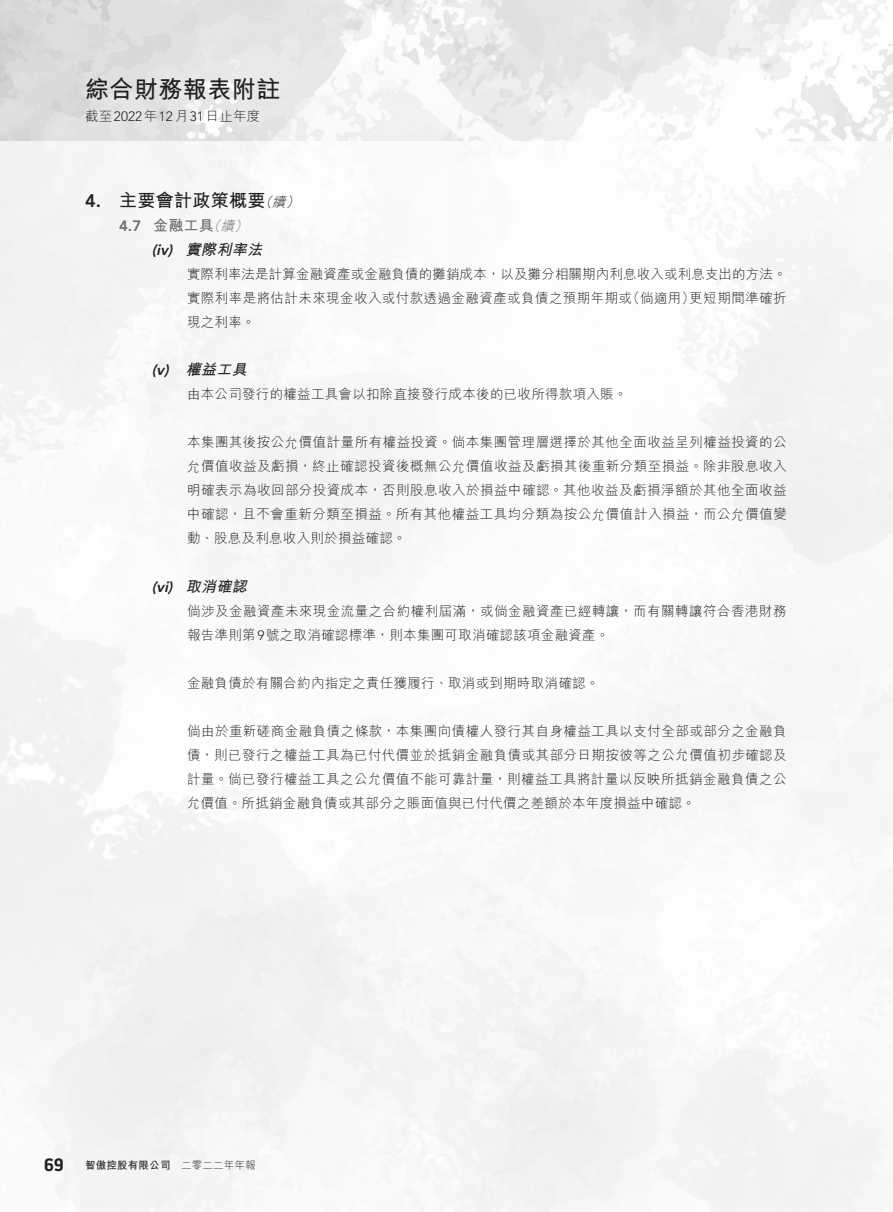
<style>
.page{position:relative;width:893px;height:1212px;background:#fff}
.page>*{position:absolute;margin:0;border:0;box-sizing:border-box;transform-origin:0 0}
.t1{font:700 24px "M Hei HK";letter-spacing:.02em;color:#231f20}
._01_H1{font:700 18px "M Hei HK";letter-spacing:.02em;color:#231f20}
.t2{font:700 18px "Battersea";color:#231f20}
._01_H1-2{font:800 18px "Avenir LT Std";color:#231f20}
._03_H3{font:italic 700 15px "M Hei HK";color:#231f20}
._03_H3-2{font:italic 800 15px "Avenir LT Std";color:#231f20}
._02_H2{font:700 15px "M Hei HK";color:#6c6d70}
._02_H2-2{font:800 15px "Avenir LT Std";color:#6c6d70}
._00_txt{font:300 13.5px/24px "M Hei HK";letter-spacing:.02em;color:#231f20}
._01_H1-3{font:italic 300 13.5px "M Hei HK";color:#231f20}
._02_H2-3{font:italic 300 13.5px "M Hei HK";color:#6c6d70}
.t3{font:700 10.5px "M Hei HK";letter-spacing:.02em;color:#231f20}
.t4{font:300 10.5px "M Hei HK";letter-spacing:.02em;color:#231f20}
.s1{font-family:"Avenir LT Std"}
</style>
<div class="page">
<img style="left:0;top:0;width:893px;height:140px">
<h1 class="t1" style="left:85px;top:72px;width:197px">綜合財務報表附註</h1>
<p class="_00_txt" style="left:85px;top:104px;width:177px">截至<span class="s1">2022</span>年<span class="s1">12</span>月<span class="s1">31</span>日止年度</p>
<p class="_01_H1-2" style="left:85px;top:190px;width:17px">4.</p>
<p class="_01_H1" style="left:119px;top:188px;width:148px">主要會計政策概要</p>
<p class="_01_H1-3" style="left:272px;top:196px;width:18px">續</p>
<p class="_01_H1-3" style="left:259px;top:196px;width:18px">（</p>
<p class="_01_H1-3" style="left:286px;top:196px;width:18px">(</p>
<p class="_02_H2-2" style="left:119px;top:217px;width:24px">4.7</p>
<p class="_02_H2" style="left:153px;top:215px;width:62px">金融工具</p>
<p class="_02_H2-3" style="left:221px;top:220px;width:18px">續</p>
<p class="_02_H2-3" style="left:207px;top:220px;width:18px">（</p>
<p class="_02_H2-3" style="left:234px;top:220px;width:18px">(</p>
<p class="_03_H3-2" style="left:152px;top:241px;width:21px">i v(</p>
<p class="_03_H3-2" style="left:168px;top:241px;width:10px">)</p>
<p class="_03_H3-2" style="left:152px;top:361px;width:22px">)v(</p>
<p class="_03_H3-2" style="left:152px;top:577px;width:10px">(</p>
<p class="_03_H3-2" style="left:168px;top:577px;width:10px">)</p>
<p class="_03_H3-2" style="left:156px;top:577px;width:17px">vi</p>
<p class="_03_H3" style="left:186px;top:239px;width:82px">實際利率法</p>
<p class="_00_txt" style="left:187px;top:262px;width:601px;text-align:right">實際利率法是計算金融資產或金融負債的攤銷成本，以及攤分相關期內利息收入或利息支出的方法。更短期間準確折</p>
<p class="_00_txt" style="left:187px;top:286px;width:446px">實際利率是將估計未來現金收入或付款透過金融資產或負債之預期年期或現之利率。</p>
<p class="_03_H3" style="left:186px;top:359px;width:66px">權益工具</p>
<p class="_00_txt" style="left:626px;top:286px;width:70px">（倘適用）</p>
<p class="_00_txt" style="left:187px;top:382px;width:442px">由本公司發行的權益工具會以扣除直接發行成本後的已收所得款項入賬。</p>
<p class="_00_txt" style="left:187px;top:430px;width:601px;text-align:justify">本集團其後按公允價值計量所有權益投資。倘本集團管理層選擇於其他全面收益呈列權益投資的公允價值收益及虧損，終止確認投資後概無公允價值收益及虧損其後重新分類至損益。除非股息收入明確表示為收回部分投資成本，否則股息收入於損益中確認。其他收益及虧損淨額於其他全面收益中確認，且不會重新分類至損益。所有其他權益工具均分類為按公允價值計入損益，而公允價值變動、股息及利息收入則於損益確認。</p>
<p class="_03_H3" style="left:186px;top:575px;width:66px">取消確認</p>
<p class="_00_txt" style="left:187px;top:598px;width:601px">倘涉及金融資產未來現金流量之合約權利屆滿，或倘金融資產已經轉讓，而有關轉讓符合香港財務報告準則第<span class="s1">9</span>號之取消確認標準，則本集團可取消確認該項金融資產。</p>
<p class="_00_txt" style="left:187px;top:670px;width:414px">金融負債於有關合約內指定之責任獲履行、取消或到期時取消確認。</p>
<p class="_00_txt" style="left:187px;top:718px;width:601px;text-align:justify">倘由於重新磋商金融負債之條款，本集團向債權人發行其自身權益工具以支付全部或部分之金融負債，則已發行之權益工具為已付代價並於抵銷金融負債或其部分日期按彼等之公允價值初步確認及計量。倘已發行權益工具之公允價值不能可靠計量，則權益工具將計量以反映所抵銷金融負債之公允價值。所抵銷金融負債或其部分之賬面值與已付代價之差額於本年度損益中確認。</p>
<h2 class="t2" style="left:44px;top:1153px;width:21px">69</h2>
<p class="t3" style="left:85px;top:1158px;width:87px">智傲控股有限公司</p>
<p class="t4" style="left:181px;top:1160px;width:76px">二零二二年年報</p>
</div>
